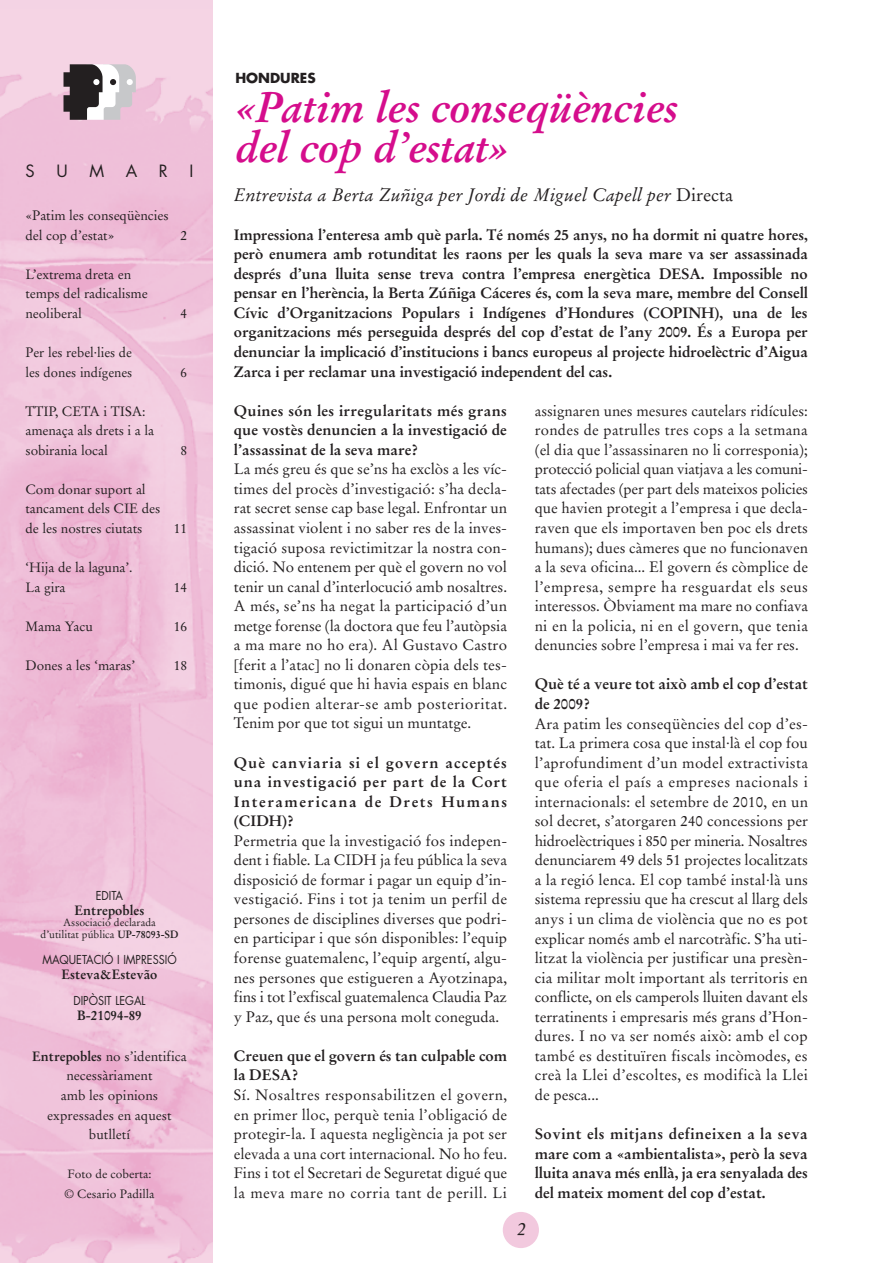
<style>
.page{position:relative;width:893px;height:1263px;background:#fff}
.page>*{position:absolute;margin:0;border:0;box-sizing:border-box;transform-origin:0 0}
.t1{font:italic 700 42px/39.2px "Stempel Garamond";letter-spacing:-.005em;color:#d50d8c}
.t2{font:italic 18px "Stempel Garamond";color:#231f20}
.t3{font:16.5px "Futura";color:#231f20}
.t4{font:15px/19.5px "Stempel Garamond";color:#231f20;text-align:justify}
.t5{font:700 15px/19.5px "Stempel Garamond";color:#231f20;text-align:justify}
.t6{font:13.5px/19.5px "Stempel Garamond";letter-spacing:-.005em;color:#231f20}
.t7{font:700 13.5px "Stempel Garamond";color:#231f20}
.t8{font:700 13.5px "Futura";color:#231f20}
.t9{font:12px "Futura";color:#231f20;scale:.9 1}
.t10{font:12px/19.5px "Stempel Garamond";color:#231f20}
.t11{font:10.5px/11.6px "Stempel Garamond";color:#231f20;text-align:center}
.s1{font-weight:700}
.s2{font-style:normal}
</style>
<div class="page">
<div style="left:503px;top:1212px;width:36px;height:36px;background:#f2c9de;border-radius:50%"></div>
<img style="left:0;top:10px;width:213px;height:1253px">
<svg style="left:64px;top:64px;width:72px;height:56px"></svg>
<p class="t3" style="left:26px;top:161px;width:11px">S</p>
<p class="t3" style="left:56px;top:161px;width:13px">U</p>
<p class="t3" style="left:89px;top:161px;width:16px">M</p>
<p class="t3" style="left:126px;top:161px;width:13px">A</p>
<p class="t3" style="left:159px;top:161px;width:10px">R</p>
<p class="t3" style="left:190px;top:161px;width:5px">I</p>
<p class="t6" style="left:26px;top:206px;width:145px">«Patim les conseqüències del cop d’estat»</p>
<p class="t6" style="left:180px;top:225px;width:8px">2</p>
<p class="t6" style="left:26px;top:265px;width:124px">L’extrema dreta en temps del radicalisme neoliberal</p>
<p class="t6" style="left:26px;top:343px;width:108px">Per les rebel·lies de les dones indígenes</p>
<p class="t6" style="left:26px;top:401px;width:130px">TTIP, CETA i TISA: amenaça als drets i a la sobirania local</p>
<p class="t6" style="left:26px;top:480px;width:136px">Com donar suport al tancament dels CIE des de les nostres ciutats</p>
<p class="t6" style="left:26px;top:558px;width:109px">‘Hija de la laguna’.<br>La gira</p>
<p class="t6" style="left:180px;top:304px;width:8px">4</p>
<p class="t6" style="left:181px;top:362px;width:8px">6</p>
<p class="t6" style="left:180px;top:440px;width:8px">8</p>
<p class="t6" style="left:174px;top:519px;width:15px">11</p>
<p class="t6" style="left:174px;top:577px;width:15px">14</p>
<p class="t6" style="left:26px;top:616px;width:69px">Mama Yacu</p>
<p class="t6" style="left:174px;top:616px;width:15px">16</p>
<p class="t6" style="left:26px;top:655px;width:111px">Dones a les ‘maras’</p>
<p class="t6" style="left:174px;top:655px;width:15px">18</p>
<p class="t9" style="left:96px;top:888px;width:32px">EDITA</p>
<p class="t7" style="left:75px;top:902px;width:71px">Entrepobles</p>
<p class="t11" style="left:41px;top:917px;width:139px">Associació declarada<br>d’utilitat pública <span class="s1">UP-78093-SD</span></p>
<p class="t9" style="left:42px;top:952px;width:151px">MAQUETACIÓ I IMPRESSIÓ</p>
<p class="t7" style="left:61px;top:966px;width:98px">Esteva&amp;Estevão</p>
<p class="t9" style="left:73px;top:993px;width:82px">DIPÒSIT LEGAL</p>
<p class="t7" style="left:77px;top:1007px;width:66px">B-21094-89</p>
<p class="t6" style="left:32px;top:1046px;width:156px;text-align:center"><span class="s1">Entrepobles</span> no s’identifica necessàriament<br>amb les opinions expressades en aquest butlletí</p>
<p class="t10" style="left:64px;top:1164px;width:92px">Foto de coberta: © Cesario Padilla</p>
<p class="t8" style="left:235px;top:69px;width:82px">HONDURES</p>
<h1 class="t1" style="left:235px;top:88px;width:444px">«Patim les conseqüències del cop d’estat»</h1>
<p class="t2" style="left:234px;top:183px;width:501px">Entrevista a Berta Zuñiga per Jordi de Miguel Capell per <span class="s2">Directa</span></p>
<p class="t5" style="left:234px;top:225px;width:576px">Impressiona l’enteresa amb què parla. Té només 25 anys, no ha dormit ni quatre hores, però enumera amb rotunditat les raons per les quals la seva mare va ser assassinada després d’una lluita sense treva contra l’empresa energètica DESA. Impossible no pensar en l’herència, la Berta Zúñiga Cáceres és, com la seva mare, membre del Consell Cívic d’Organitzacions Populars i Indígenes d’Hondures (COPINH), una de les organitzacions més perseguida després del cop d’estat de l’any 2009. És a Europa per denunciar la implicació d’institucions i bancs europeus al projecte hidroelèctric d’Aigua Zarca i per reclamar una investigació independent del cas.</p>
<p class="t5" style="left:234px;top:401px;width:275px">Quines són les irregularitats més grans que vostès denuncien a la investigació de l’assassinat de la seva mare?</p>
<p class="t4" style="left:234px;top:459px;width:275px">La més greu és que se’ns ha exclòs a les víc&shy;times del procès d’investigació: s’ha decla&shy;rat secret sense cap base legal. Enfrontar un assassinat violent i no saber res de la inves&shy;tigació suposa revictimitzar la nostra con&shy;dició. No entenem per què el govern no vol tenir un canal d’interlocució amb nosaltres.<br>A més, se’ns ha negat la participació d’un metge forense (la doctora que feu l’autòpsia a ma mare no ho era). Al Gustavo Castro [ferit a l’atac] no li donaren còpia dels tes&shy;timonis, digué que hi havia espais en blanc que podien alterar-se amb posterioritat.<br>Tenim por que tot sigui un muntatge.</p>
<p class="t5" style="left:234px;top:753px;width:275px">Què canviaria si el govern acceptés una investigació per part de la Cort Interamericana de Drets Humans (CIDH)?</p>
<p class="t4" style="left:234px;top:831px;width:275px">Permetria que la investigació fos indepen&shy;dent i fiable. La CIDH ja feu pública la seva disposició de formar i pagar un equip d’in&shy;vestigació. Fins i tot ja tenim un perfil de persones de disciplines diverses que podri&shy;en participar i que són disponibles: l’equip forense guatemalenc, l’equip argentí, algu&shy;nes persones que estigueren a Ayotzinapa, fins i tot l’exfiscal guatemalenca Claudia Paz y Paz, que és una persona molt coneguda.</p>
<p class="t5" style="left:234px;top:1046px;width:275px">Creuen que el govern és tan culpable com la DESA?</p>
<p class="t4" style="left:234px;top:1085px;width:275px">Sí. Nosaltres responsabilitzen el govern, en primer lloc, perquè tenia l’obligació de protegir-la. I aquesta negligència ja pot ser elevada a una cort internacional. No ho feu.<br>Fins i tot el Secretari de Seguretat digué que la meva mare no corria tant de perill. Li</p>
<p class="t2" style="left:517px;top:1218px;width:10px">2</p>
<p class="t4" style="left:535px;top:401px;width:275px">assignaren unes mesures cautelars ridícules: rondes de patrulles tres cops a la setmana (el dia que l’assassinaren no li corresponia); protecció policial quan viatjava a les comuni&shy;tats afectades (per part dels mateixos policies que havien protegit a l’empresa i que decla&shy;raven que els importaven ben poc els drets humans); dues càmeres que no funcionaven a la seva oficina... El govern és còmplice de l’empresa, sempre ha resguardat els seus interessos. Òbviament ma mare no confiava ni en la policia, ni en el govern, que tenia denuncies sobre l’empresa i mai va fer res.</p>
<p class="t5" style="left:535px;top:674px;width:275px">Què té a veure tot això amb el cop d’estat de 2009?</p>
<p class="t4" style="left:535px;top:714px;width:275px">Ara patim les conseqüències del cop d’es&shy;tat. La primera cosa que instal·là el cop fou l’aprofundiment d’un model extractivista que oferia el país a empreses nacionals i internacionals: el setembre de 2010, en un sol decret, s’atorgaren 240 concessions per hidroelèctriques i 850 per mineria. Nosaltres denunciarem 49 dels 51 projectes localitzats a la regió lenca. El cop també instal·là uns sistema repressiu que ha crescut al llarg dels anys i un clima de violència que no es pot explicar només amb el narcotràfic. S’ha uti&shy;litzat la violència per justificar una presèn&shy;cia militar molt important als territoris en conflicte, on els camperols lluiten davant els terratinents i empresaris més grans d’Hon&shy;dures. I no va ser només això: amb el cop també es destituïren fiscals incòmodes, es creà la Llei d’escoltes, es modificà la Llei de pesca...</p>
<p class="t5" style="left:535px;top:1124px;width:275px">Sovint els mitjans defineixen a la seva mare com a «ambientalista», però la seva lluita anava més enllà, ja era senyalada des del mateix moment del cop d’estat.</p>
</div>
